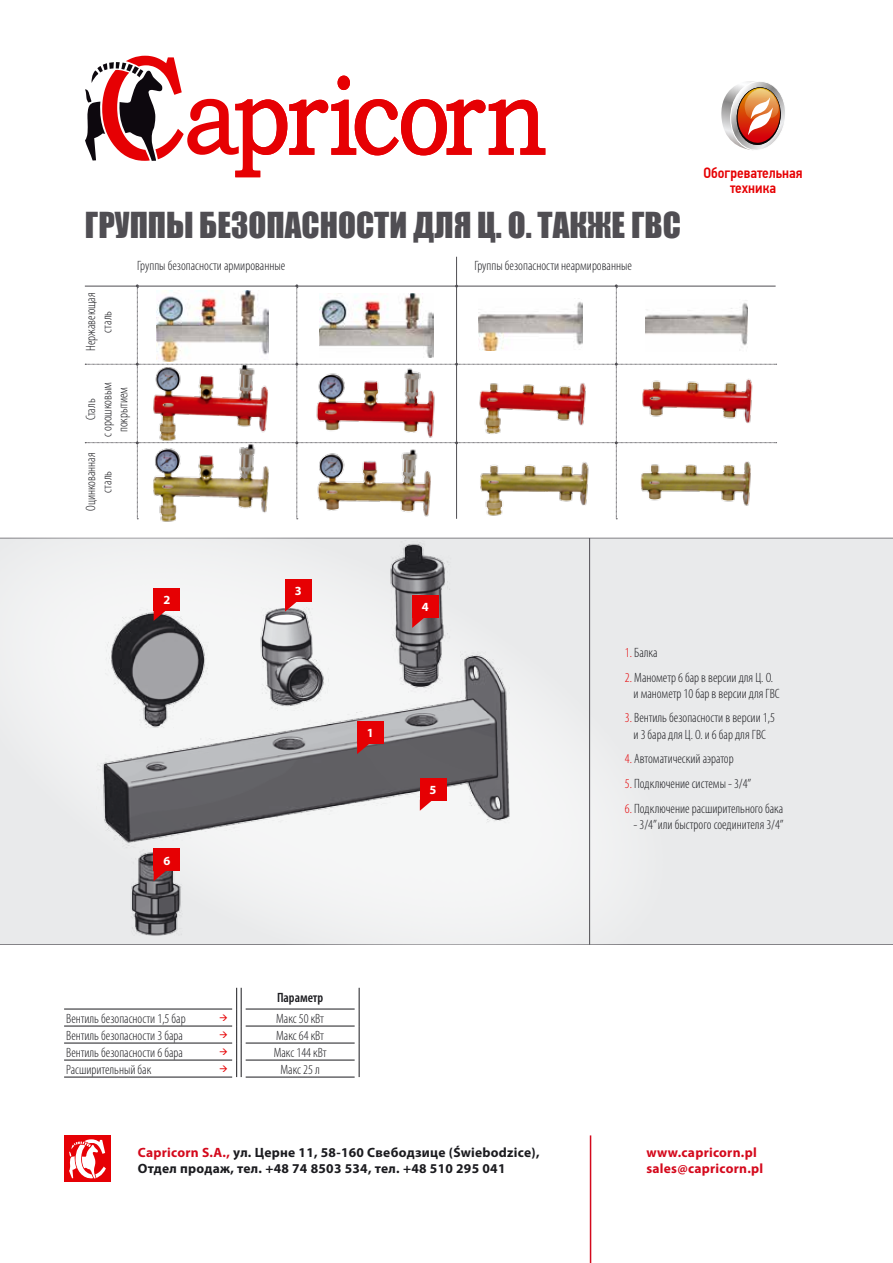
<style>
.page{position:relative;width:893px;height:1263px;background:#fff}
.page>*{position:absolute;margin:0;border:0;box-sizing:border-box;transform-origin:0 0}
.t1{font:32.85px "Impact";color:#504e53}
.t2{font:500 15px/15px "PF Din Text Cond Pro";color:#e60003;text-align:center}
.t3{font:300 condensed 13.5px/16.2px "Myriad Pro";color:#1b1b1f;text-align:center}
.t4{font:700 13.5px/16.2px "Myriad Pro";letter-spacing:.02em;color:#1b1b1f}
.t5{font:700 13.5px/16.2px "Myriad Pro";letter-spacing:.02em;color:#d4091c}
.t6{font:600 condensed 13.5px "Myriad Pro";color:#1b1b1f}
.t7{font:700 12.45px "Myriad Pro";color:#fff}
.s1{color:#d4091c}
.s2{color:#e60003}
</style>
<div class="page">
<svg style="left:85px;top:56px;width:460px;height:121px"></svg>
<div style="left:707px;top:538px;width:186px;height:407px;background:#e9eaeb"></div>
<svg style="left:0;top:519px;width:707px;height:495px;fill:#eff0f0"></svg>
<svg style="left:721px;top:81px;width:64px;height:69px"></svg>
<div style="left:64px;top:1135px;width:47px;height:47px;background:#e60005"></div>
<svg style="left:69px;top:1139px;width:37px;height:40px"></svg>
<svg style="left:236px;top:988px;width:6px;height:89px"></svg>
<svg style="left:359px;top:988px;width:1px;height:89px"></svg>
<hr style="left:64px;top:1009px;width:168px;height:1px;background:#1b1b1f">
<hr style="left:246px;top:1009px;width:109px;height:1px;background:#1b1b1f">
<hr style="left:64px;top:1026px;width:168px;height:1px;background:#1b1b1f">
<hr style="left:246px;top:1026px;width:109px;height:1px;background:#1b1b1f">
<hr style="left:64px;top:1043px;width:168px;height:1px;background:#1b1b1f">
<hr style="left:246px;top:1043px;width:109px;height:1px;background:#1b1b1f">
<hr style="left:64px;top:1060px;width:168px;height:1px;background:#1b1b1f">
<hr style="left:246px;top:1060px;width:109px;height:1px;background:#1b1b1f">
<hr style="left:64px;top:1077px;width:168px;height:1px;background:#1b1b1f">
<hr style="left:246px;top:1077px;width:109px;height:1px;background:#1b1b1f">
<hr style="left:589px;top:538px;width:1px;height:407px;background:#504e53">
<hr style="left:456px;top:257px;width:1px;height:262px;background:#504e53">
<img style="left:83px;top:540px;width:426px;height:424px">
<div style="left:412px;top:595px;width:27px;height:23px;background:#e60003"></div>
<svg style="left:412px;top:618px;width:13px;height:10px"></svg>
<div style="left:357px;top:721px;width:26px;height:23px;background:#e60003"></div>
<svg style="left:357px;top:744px;width:13px;height:10px"></svg>
<div style="left:420px;top:778px;width:26px;height:22px;background:#e60003"></div>
<svg style="left:420px;top:800px;width:13px;height:11px"></svg>
<div style="left:154px;top:849px;width:26px;height:22px;background:#e60003"></div>
<svg style="left:154px;top:871px;width:13px;height:10px"></svg>
<div style="left:285px;top:579px;width:26px;height:22px;background:#e60003"></div>
<svg style="left:285px;top:601px;width:13px;height:11px"></svg>
<div style="left:154px;top:588px;width:26px;height:22px;background:#e60003"></div>
<svg style="left:154px;top:610px;width:13px;height:11px"></svg>
<img style="left:152px;top:519px;width:120px;height:6px">
<img style="left:85px;top:284px;width:692px;height:235px">
<hr style="left:590px;top:1135px;width:1px;height:128px;background:#d4091c">
<h1 class="t1" style="left:85px;top:200px;width:598px">ГРУППЫ БЕЗОПАСНОСТИ ДЛЯ Ц. O. ТАКЖЕ ГВС</h1>
<p class="t3" style="left:137px;top:258px;width:149px">Группы безопасности армированные</p>
<p class="t3" style="left:83px;top:351px;width:60px;rotate:-90deg">Нержавеющая сталь</p>
<p class="t3" style="left:83px;top:437px;width:57px;rotate:-90deg">Сталь<br>с орошковым покрытием</p>
<p class="t3" style="left:83px;top:511px;width:60px;rotate:-90deg">Оцинкованная сталь</p>
<p class="t3" style="left:474px;top:258px;width:159px">Группы безопасности неармированные</p>
<p class="t2" style="left:703px;top:166px;width:101px">Обогревательная техника</p>
<p class="t7" style="left:163px;top:593px;width:8px">2</p>
<p class="t7" style="left:295px;top:584px;width:8px">3</p>
<p class="t7" style="left:422px;top:600px;width:8px">4</p>
<p class="t7" style="left:163px;top:853px;width:8px">6</p>
<p class="t7" style="left:367px;top:726px;width:8px">1</p>
<p class="t6" style="left:277px;top:990px;width:48px">Параметр</p>
<p class="t3" style="left:66px;top:1010px;width:121px">Вентиль безопасности 1,5 бар</p>
<p class="t3" style="left:276px;top:1010px;width:50px">Макс 50 кВт</p>
<p class="t3" style="left:66px;top:1027px;width:118px">Вентиль безопасности 3 бара</p>
<p class="t3" style="left:276px;top:1027px;width:50px">Макс 64 кВт</p>
<p class="t3" style="left:66px;top:1044px;width:118px">Вентиль безопасности 6 бара</p>
<p class="t3" style="left:274px;top:1044px;width:54px">Макс 144 кВт</p>
<p class="t3" style="left:66px;top:1061px;width:86px">Расширительный бак</p>
<p class="t3" style="left:280px;top:1061px;width:41px">Макс 25 л</p>
<p class="t7" style="left:430px;top:783px;width:8px">5</p>
<p class="t4" style="left:138px;top:1144px;width:403px"><span class="s1">Capricorn S.A.,</span> ул. Церне 11, 58-160 Свебодзице (Świebodzice),<br>Отдел продаж, тел. +48 74 8503 534, тел. +48 510 295 041</p>
<p class="t3" style="left:625px;top:645px;width:34px"><span class="s2">1.</span> Балка</p>
<p class="t3" style="left:633px;top:669px;width:148px;text-align:left;text-indent:-9px"><span class="s2">2.</span> Манометр 6 бар в версии для Ц. O. и манометр 10 бар в версии для ГВС</p>
<p class="t3" style="left:625px;top:710px;width:151px"><span class="s2">3.</span> Вентиль безопасности в версии 1,5 и 3 бара для Ц. O. и 6 бар для ГВС</p>
<p class="t3" style="left:625px;top:751px;width:110px"><span class="s2">4.</span> Автоматический аэратор</p>
<p class="t3" style="left:625px;top:776px;width:128px"><span class="s2">5.</span> Подключение системы - 3/4”</p>
<p class="t3" style="left:625px;top:800px;width:160px"><span class="s2">6.</span> Подключение расширительного бака</p>
<p class="t3" style="left:633px;top:817px;width:152px">- 3/4” или быстрого соединителя 3/4”</p>
<p class="t5" style="left:646px;top:1144px;width:118px">www.capricorn.pl sales@capricorn.pl</p>
</div>
